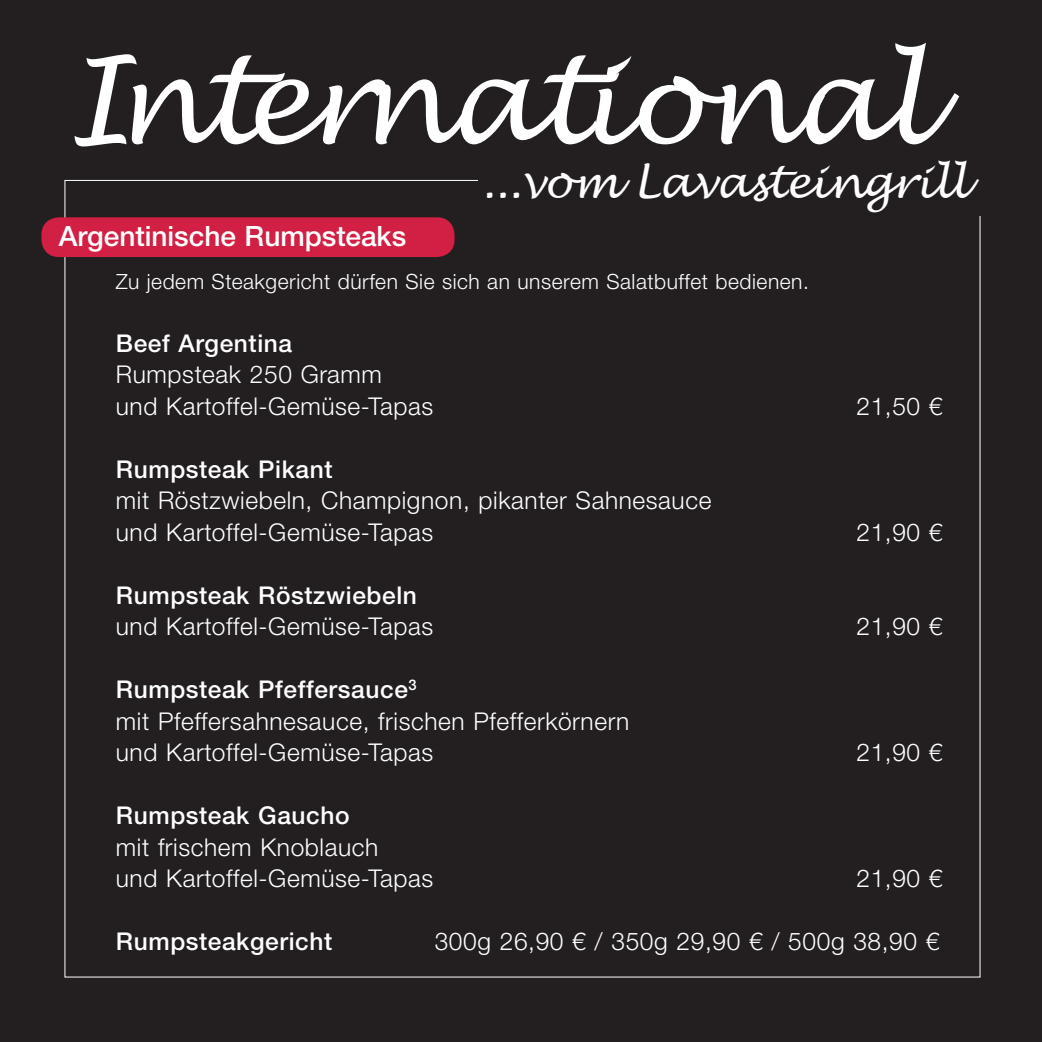
<style>
.page{position:relative;width:1042px;height:1042px;background:#231f20}
.page>*{position:absolute;margin:0;border:0;box-sizing:border-box;transform-origin:0 0}
.t1{font:italic 117.25px "Lucida Handwriting";letter-spacing:-.035em;color:#fff}
.t2{font:italic 43.75px "Lucida Handwriting";letter-spacing:-.025em;color:#fff}
.t3{font:500 28px "Helvetica Neue LTW1 G";color:#fff}
.t4{font:300 24.5px/31.5px "Helvetica Neue LTW1 G";letter-spacing:.025em;color:#fff}
.t5{font:500 24.5px "Helvetica Neue LTW1 G";letter-spacing:.025em;color:#fff}
.t6{font:300 21px "Helvetica Neue LTW1 G";letter-spacing:.025em;color:#fff}
.s1{font-weight:500}
</style>
<div class="page">
<div style="left:41px;top:217px;width:413px;height:40px;background:#d12043;border-radius:18px"></div>
<h1 class="t1" style="left:65px;top:30px;width:865px">International</h1>
<h2 class="t2" style="left:480px;top:156px;width:489px">...vom Lavasteingrill</h2>
<p class="t3" style="left:59px;top:219px;width:349px">Argentinische Rumpsteaks</p>
<p class="t6" style="left:116px;top:268px;width:694px">Zu jedem Steakgericht dürfen Sie sich an unserem Salatbuffet bedienen.</p>
<p class="t5" style="left:116px;top:328px;width:178px">Beef Argentina</p>
<p class="t4" style="left:116px;top:358px;width:319px">Rumpsteak 250 Gramm<br>und Kartoffel-Gemüse-Tapas</p>
<p class="t5" style="left:116px;top:454px;width:218px">Rumpsteak Pikant</p>
<p class="t4" style="left:116px;top:484px;width:597px">mit Röstzwiebeln, Champignon, pikanter Sahnesauce und Kartoffel-Gemüse-Tapas</p>
<p class="t4" style="left:856px;top:390px;width:88px">21,50 €</p>
<p class="t4" style="left:856px;top:516px;width:88px">21,90 €</p>
<p class="t5" style="left:116px;top:580px;width:303px">Rumpsteak Röstzwiebeln</p>
<p class="t4" style="left:116px;top:610px;width:319px">und Kartoffel-Gemüse-Tapas</p>
<p class="t4" style="left:856px;top:610px;width:88px">21,90 €</p>
<p class="t4" style="left:116px;top:673px;width:515px"><span class="s1">Rumpsteak Pfeffersauce</span><sup>3<br></sup>mit Pfeffersahnesauce, frischen Pfefferkörnern und Kartoffel-Gemüse-Tapas</p>
<p class="t4" style="left:856px;top:736px;width:88px">21,90 €</p>
<p class="t5" style="left:116px;top:801px;width:235px">Rumpsteak Gaucho</p>
<p class="t4" style="left:116px;top:831px;width:319px">mit frischem Knoblauch<br>und Kartoffel-Gemüse-Tapas</p>
<p class="t4" style="left:856px;top:862px;width:88px">21,90 €</p>
<p class="t5" style="left:116px;top:927px;width:218px">Rumpsteakgericht</p>
<p class="t4" style="left:435px;top:925px;width:506px">300g 26,90 € / 350g 29,90 € / 500g 38,90 €</p>
</div>
